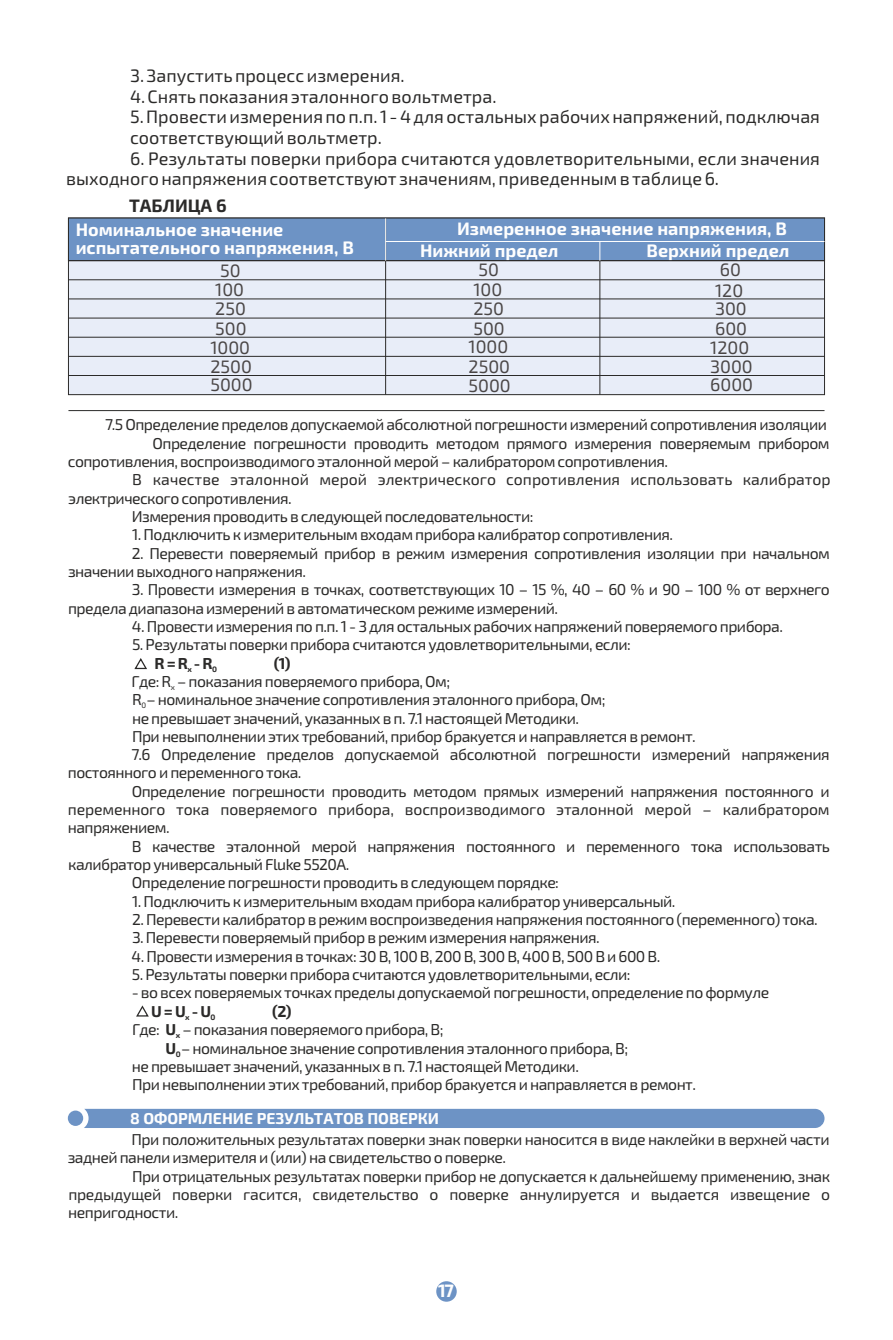
<style>
.page{position:relative;width:893px;height:1340px;background:#fff}
.page>*{position:absolute;margin:0;border:0;box-sizing:border-box;transform-origin:0 0}
.t1{font:18px/20.7px "Exo 2.0";color:#2b2a29}
.t2{font:700 18px/21.6px "Exo 2.0";color:#fefefe}
.t3{font:18px "Exo 2.0";color:#4a4646}
.t4{font:700 18px "Exo 2.0";color:#2b2a29}
.t5{font:15.75px/18.2px "Exo 2.0";letter-spacing:-.035em;color:#2b2a29}
.t6{font:15.75px/18.2px "Exo 2.0";color:#2b2a29}
.t7{font:700 15.75px "Exo 2.0";color:#fefefe}
.t8{font:700 15.75px "Exo 2.0";color:#2b2a29}
.t9{font:700 7.88px "Exo 2.0";color:#2b2a29}
.t10{font:7.88px "Exo 2.0";color:#2b2a29}
.s1{font-weight:700}
</style>
<div class="page">
<div style="left:68px;top:1108px;width:756px;height:19px;background:#6d93c5"></div>
<div style="left:68px;top:261px;width:757px;height:134px;background:#e8edf8"></div>
<hr style="left:385px;top:218px;width:1px;height:176px;background:#2b2a29">
<hr style="left:599px;top:261px;width:1px;height:133px;background:#2b2a29">
<hr style="left:68px;top:279px;width:756px;height:1px;background:#2b2a29">
<hr style="left:68px;top:298px;width:756px;height:1px;background:#2b2a29">
<hr style="left:68px;top:318px;width:756px;height:1px;background:#2b2a29">
<hr style="left:68px;top:337px;width:756px;height:1px;background:#2b2a29">
<hr style="left:68px;top:356px;width:756px;height:1px;background:#2b2a29">
<hr style="left:68px;top:375px;width:756px;height:1px;background:#2b2a29">
<hr style="left:68px;top:410px;width:756px;height:1px;background:#2b2a29">
<svg style="left:68px;top:217px;width:757px;height:44px;background:#6c8fbd"></svg>
<svg style="left:134px;top:658px;width:13px;height:11px"></svg>
<svg style="left:136px;top:1005px;width:13px;height:12px"></svg>
<div style="left:436px;top:1281px;width:21px;height:20px;background:#6d93c5;border-radius:50%"></div>
<p class="t1" style="left:130px;top:67px;width:276px">3. Запустить процесс измерения.</p>
<p class="t1" style="left:130px;top:88px;width:368px">4. Снять показания эталонного вольтметра.</p>
<p class="t1" style="left:130px;top:109px;width:691px">5. Провести измерения по п.п. 1 - 4 для остальных рабочих напряжений, подключая соответствующий вольтметр.</p>
<p class="t1" style="left:66px;top:150px;width:755px;text-indent:64px">6. Результаты поверки прибора считаются удовлетворительными, если значения выходного напряжения соответствуют значениям, приведенным в таблице 6.</p>
<p class="t2" style="left:420px;top:219px;width:368px;text-indent:37px">Измеренное значение напряжения, В<br>Нижний предел</p>
<p class="t4" style="left:129px;top:199px;width:99px">ТАБЛИЦА 6</p>
<p class="t2" style="left:76px;top:223px;width:280px;line-height:17.3px">Номинальное значение испытательного напряжения, В</p>
<p class="t2" style="left:646px;top:241px;width:145px">Верхний предел</p>
<p class="t3" style="left:220px;top:264px;width:22px">50</p>
<p class="t3" style="left:478px;top:264px;width:22px">50</p>
<p class="t3" style="left:720px;top:264px;width:23px">60</p>
<p class="t3" style="left:215px;top:284px;width:30px">100</p>
<p class="t3" style="left:473px;top:284px;width:30px">100</p>
<p class="t3" style="left:715px;top:284px;width:30px">120</p>
<p class="t3" style="left:215px;top:302px;width:32px">250</p>
<p class="t3" style="left:473px;top:303px;width:32px">250</p>
<p class="t3" style="left:715px;top:303px;width:33px">300</p>
<p class="t3" style="left:215px;top:322px;width:33px">500</p>
<p class="t3" style="left:473px;top:322px;width:33px">500</p>
<p class="t3" style="left:715px;top:322px;width:34px">600</p>
<p class="t3" style="left:210px;top:341px;width:41px">1000</p>
<p class="t3" style="left:469px;top:341px;width:41px">1000</p>
<p class="t3" style="left:710px;top:341px;width:40px">1200</p>
<p class="t3" style="left:210px;top:360px;width:43px">2500</p>
<p class="t3" style="left:469px;top:360px;width:43px">2500</p>
<p class="t3" style="left:710px;top:360px;width:44px">3000</p>
<p class="t3" style="left:210px;top:378px;width:44px">5000</p>
<p class="t3" style="left:469px;top:379px;width:44px">5000</p>
<p class="t3" style="left:710px;top:379px;width:44px">6000</p>
<p class="t5" style="left:105px;top:417px;width:723px">7.5 Определение пределов допускаемой абсолютной погрешности измерений сопротивления изоляции</p>
<p class="t5" style="left:68px;top:436px;width:763px;text-indent:85px">Определение погрешности проводить методом прямого измерения поверяемым прибором сопротивления, воспроизводимого эталонной мерой – калибратором сопротивления.</p>
<p class="t6" style="left:68px;top:472px;width:764px;text-indent:64px">В качестве эталонной мерой электрического сопротивления использовать калибратор электрического сопротивления.</p>
<p class="t5" style="left:132px;top:509px;width:403px">Измерения проводить в следующей последовательности:</p>
<p class="t5" style="left:132px;top:527px;width:542px">1. Подключить к измерительным входам прибора калибратор сопротивления.</p>
<p class="t5" style="left:68px;top:545px;width:763px;text-indent:64px">2. Перевести поверяемый прибор в режим измерения сопротивления изоляции при начальном значении выходного напряжения.</p>
<p class="t5" style="left:68px;top:582px;width:763px;text-indent:64px">3. Провести измерения в точках, соответствующих 10 – 15 %, 40 – 60 % и 90 – 100 % от верхнего предела диапазона измерений в автоматическом режиме измерений.</p>
<p class="t5" style="left:132px;top:619px;width:653px">4. Провести измерения по п.п. 1 - 3 для остальных рабочих напряжений поверяемого прибора.</p>
<p class="t5" style="left:132px;top:637px;width:500px">5. Результаты поверки прибора считаются удовлетворительными, если:</p>
<p class="t8" style="left:155px;top:657px;width:60px">R= R - R</p>
<p class="t8" style="left:274px;top:657px;width:18px">(1)</p>
<p class="t9" style="left:187px;top:666px;width:6px">х</p>
<p class="t9" style="left:212px;top:666px;width:6px">0</p>
<p class="t5" style="left:132px;top:674px;width:320px">Где: R – показания поверяемого прибора, Ом;</p>
<p class="t10" style="left:171px;top:684px;width:6px">х</p>
<p class="t5" style="left:132px;top:692px;width:475px">R – номинальное значение сопротивления эталонного прибора, Ом;</p>
<p class="t10" style="left:141px;top:703px;width:6px">0</p>
<p class="t5" style="left:132px;top:710px;width:449px">не превышает значений, указанных в п. 7.1 настоящей Методики.</p>
<p class="t5" style="left:132px;top:728px;width:565px">При невыполнении этих требований, прибор бракуется и направляется в ремонт.</p>
<p class="t5" style="left:68px;top:747px;width:763px;text-indent:64px">7.6 Определение пределов допускаемой абсолютной погрешности измерений напряжения постоянного и переменного тока.</p>
<p class="t5" style="left:68px;top:783px;width:763px;text-align:justify;text-indent:64px">Определение погрешности проводить методом прямых измерений напряжения постоянного и переменного тока поверяемого прибора, воспроизводимого эталонной мерой – калибратором напряжением.</p>
<p class="t5" style="left:132px;top:838px;width:700px">В качестве эталонной мерой напряжения постоянного и переменного тока использовать</p>
<p class="t5" style="left:68px;top:857px;width:283px">калибратор универсальный Fluke 5520A.</p>
<p class="t5" style="left:132px;top:875px;width:429px">Определение погрешности проводить в следующем порядке:</p>
<p class="t5" style="left:132px;top:893px;width:545px">1. Подключить к измерительным входам прибора калибратор универсальный.</p>
<p class="t5" style="left:132px;top:912px;width:687px">2. Перевести калибратор в режим воспроизведения напряжения постоянного (переменного) тока.</p>
<p class="t5" style="left:132px;top:930px;width:469px">3. Перевести поверяемый прибор в режим измерения напряжения.</p>
<p class="t5" style="left:132px;top:948px;width:530px">4. Провести измерения в точках: 30 В, 100 В, 200 В, 300 В, 400 В, 500 В и 600 В.</p>
<p class="t5" style="left:132px;top:966px;width:500px">5. Результаты поверки прибора считаются удовлетворительными, если:</p>
<p class="t5" style="left:132px;top:985px;width:639px">- во всех поверяемых точках пределы допускаемой погрешности, определение по формуле</p>
<p class="t8" style="left:151px;top:1005px;width:61px">U= U - U</p>
<p class="t8" style="left:272px;top:1005px;width:21px">(2)</p>
<p class="t9" style="left:185px;top:1014px;width:6px">х</p>
<p class="t9" style="left:211px;top:1014px;width:6px">0</p>
<p class="t5" style="left:132px;top:1022px;width:313px">Где: <span class="s1">U</span> – показания поверяемого прибора, В;</p>
<p class="t9" style="left:176px;top:1032px;width:6px">х</p>
<p class="t5" style="left:166px;top:1040px;width:464px"><span class="s1">U</span> – номинальное значение сопротивления эталонного прибора, В;</p>
<p class="t9" style="left:176px;top:1051px;width:6px">0</p>
<p class="t5" style="left:132px;top:1058px;width:449px">не превышает значений, указанных в п. 7.1 настоящей Методики.</p>
<p class="t5" style="left:132px;top:1077px;width:565px">При невыполнении этих требований, прибор бракуется и направляется в ремонт.</p>
<p class="t7" style="left:130px;top:1113px;width:310px">8 ОФОРМЛЕНИЕ РЕЗУЛЬТАТОВ ПОВЕРКИ</p>
<p class="t5" style="left:68px;top:1132px;width:763px;text-indent:64px">При положительных результатах поверки знак поверки наносится в виде наклейки в верхней части задней панели измерителя и (или) на свидетельство о поверке.</p>
<p class="t5" style="left:68px;top:1168px;width:763px;text-align:justify;text-indent:64px">При отрицательных результатах поверки прибор не допускается к дальнейшему применению, знак предыдущей поверки гасится, свидетельство о поверке аннулируется и выдается извещение о непригодности.</p>
<p class="t2" style="left:438px;top:1281px;width:17px">17</p>
</div>
